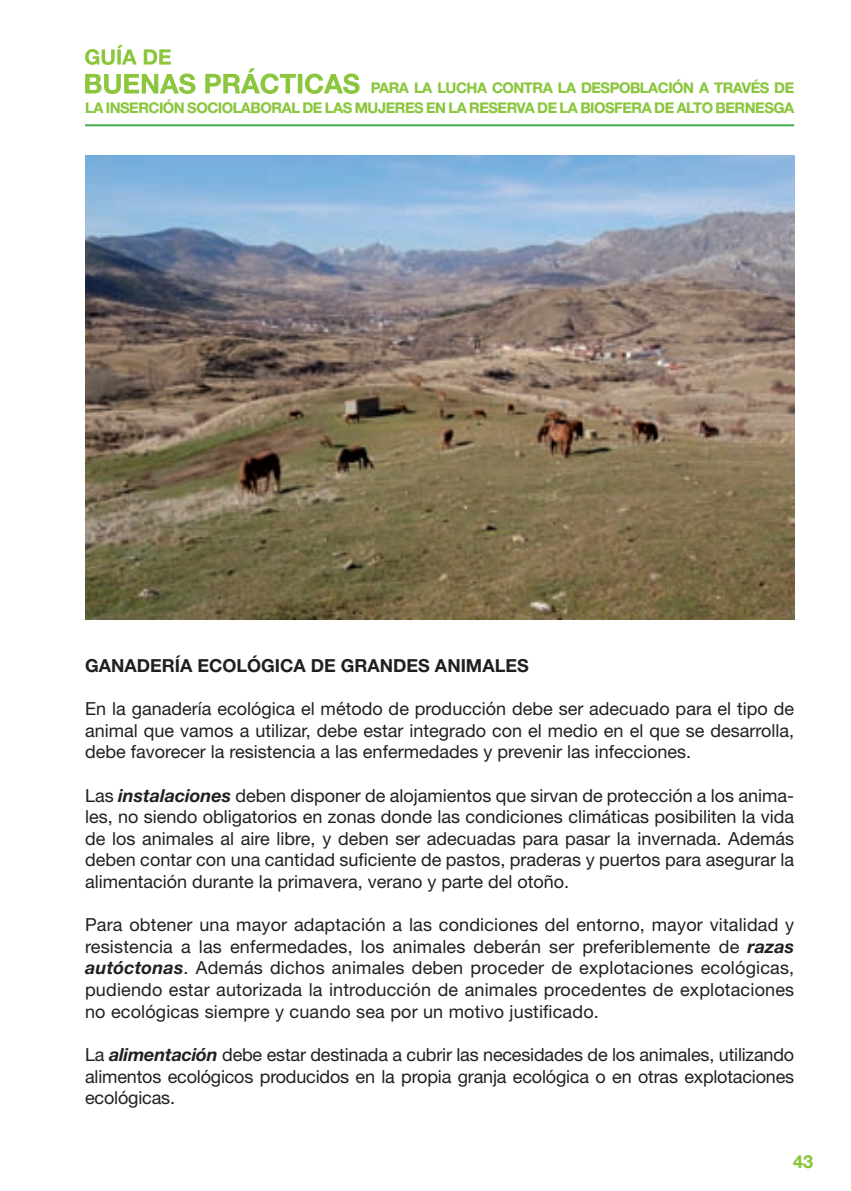
<style>
.page{position:relative;width:851px;height:1191px;background:#fff}
.page>*{position:absolute;margin:0;border:0;box-sizing:border-box;transform-origin:0 0}
.t1{font:18px/21.6px "Helvetica Neue";color:#231f20;text-align:justify}
.t2{font:700 18px "Helvetica Neue";color:#231f20}
.t3{font:18px "Alte Haas Grotesk Bold";color:#8bc63e}
.t4{font:14.6px/19.8px "Alte Haas Grotesk Bold";letter-spacing:-.03em;color:#8bc63e;text-align:right}
.s1{font-weight:700;font-style:italic}
</style>
<div class="page">
<svg style="left:85px;top:45px;width:274px;height:49px"></svg>
<hr style="left:85px;top:124px;width:709px;height:2px;background:#40ae49">
<img style="left:85px;top:155px;width:709px;height:464px">
<p class="t4" style="left:85px;top:78px;width:710px">PARA LA LUCHA CONTRA LA DESPOBLACIÓN A TRAVÉS DE<br>LA INSERCIÓN SOCIOLABORAL DE LAS MUJERES EN LA RESERVA DE LA BIOSFERA DE ALTO BERNESGA</p>
<p class="t2" style="left:85px;top:659px;width:445px">GANADERÍA ECOLÓGICA DE GRANDES ANIMALES</p>
<p class="t1" style="left:85px;top:699px;width:710px">En la ganadería ecológica el método de producción debe ser adecuado para el tipo de animal que vamos a utilizar, debe estar integrado con el medio en el que se desarrolla, debe favorecer la resistencia a las enfermedades y prevenir las infecciones.</p>
<p class="t1" style="left:85px;top:786px;width:710px">Las <span class="s1">instalaciones</span> deben disponer de alojamientos que sirvan de protección a los anima&shy;les, no siendo obligatorios en zonas donde las condiciones climáticas posibiliten la vida de los animales al aire libre, y deben ser adecuadas para pasar la invernada. Además deben contar con una cantidad suficiente de pastos, praderas y puertos para asegurar la alimentación durante la primavera, verano y parte del otoño.</p>
<p class="t1" style="left:85px;top:915px;width:710px">Para obtener una mayor adaptación a las condiciones del entorno, mayor vitalidad y resistencia a las enfermedades, los animales deberán ser preferiblemente de <span class="s1">razas autóctonas</span>. Además dichos animales deben proceder de explotaciones ecológicas, pudiendo estar autorizada la introducción de animales procedentes de explotaciones no ecológicas siempre y cuando sea por un motivo justificado.</p>
<p class="t1" style="left:85px;top:1045px;width:710px">La <span class="s1">alimentación</span> debe estar destinada a cubrir las necesidades de los animales, utilizando alimentos ecológicos producidos en la propia granja ecológica o en otras explotaciones ecológicas.</p>
<p class="t3" style="left:793px;top:1150px;width:22px">43</p>
</div>
